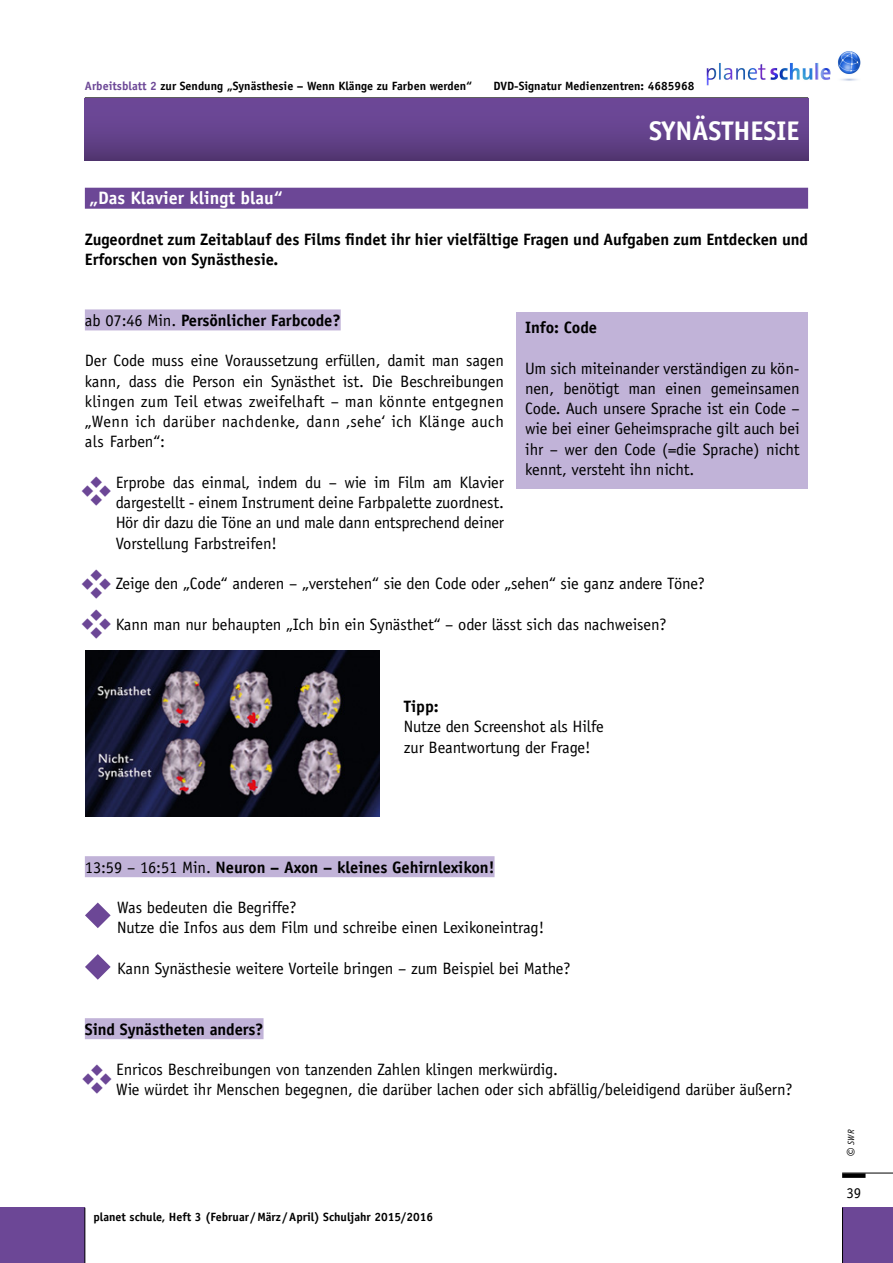
<style>
.page{position:relative;width:893px;height:1263px;background:#fff}
.page>*{position:absolute;margin:0;border:0;box-sizing:border-box;transform-origin:0 0}
.t1{font:700 27px "Officina Sans Std";color:#fff}
.t2{font:700 18px "Officina Sans Std";color:#fff}
.t3{font:16.5px/20.2px "Officina Sans Std";letter-spacing:-.005em;color:#000;text-align:justify}
.t4{font:700 16.5px/20.2px "Officina Sans Std";letter-spacing:-.005em;color:#000}
.t5{font:15px "Officina Sans Std";color:#000}
.t6{font:700 12px "Officina Sans Std";color:#000}
.t7{font:italic 9px "Officina Sans Std";color:#000}
.s1{color:#6c4796}
.s2{font-weight:400}
.s3{font-size:16.5px}
</style>
<div class="page">
<hr style="left:842px;top:1173px;width:50px;height:1px;background:#000">
<div style="left:842px;top:1173px;width:23px;height:5px;background:#000"></div>
<div style="left:842px;top:1208px;width:50px;height:55px;background:#6c4796"></div>
<hr style="left:842px;top:1208px;width:1px;height:55px;background:#000">
<div style="left:0;top:1208px;width:85px;height:55px;background:#6c4796"></div>
<hr style="left:84px;top:1208px;width:1px;height:55px;background:#000">
<hr style="left:85px;top:98px;width:723px;height:1px;background:#000">
<div style="left:85px;top:98px;width:23px;height:5px;background:#6c4796"></div>
<div style="left:85px;top:99px;width:723px;height:62px;background:linear-gradient(to bottom,#724b9f,#553876)"></div>
<div style="left:85px;top:188px;width:723px;height:21px;background:#6c4796"></div>
<div style="left:85px;top:309px;width:256px;height:21px;background:#c1b3d8"></div>
<div style="left:85px;top:856px;width:409px;height:21px;background:#c1b3d8"></div>
<div style="left:85px;top:1018px;width:178px;height:21px;background:#c1b3d8"></div>
<div style="left:516px;top:313px;width:292px;height:176px;background:#c1b3d8"></div>
<img style="left:85px;top:651px;width:294px;height:165px">
<img style="left:706px;top:51px;width:155px;height:35px">
<p class="t6" style="left:85px;top:81px;width:389px"><span class="s1">Arbeitsblatt 2</span> zur Sendung „Synästhesie – Wenn Klänge zu Farben werden“</p>
<p class="t6" style="left:493px;top:81px;width:202px">DVD-Signatur Medienzentren: 4685968</p>
<h1 class="t1" style="left:649px;top:120px;width:152px">SYNÄSTHESIE</h1>
<p class="t2" style="left:89px;top:192px;width:195px">„Das Klavier klingt blau“</p>
<p class="t4" style="left:85px;top:231px;width:724px">Zugeordnet zum Zeitablauf des Films findet ihr hier vielfältige Fragen und Aufgaben zum Entdecken und<br>Erforschen von Synästhesie.</p>
<p class="t4" style="left:85px;top:312px;width:257px"><span class="s2">ab 07:46 Min.</span> Persönlicher Farbcode?</p>
<p class="t3" style="left:85px;top:352px;width:420px">Der Code muss eine Voraussetzung erfüllen, damit man sagen kann, dass die Person ein Synästhet ist. Die Beschreibungen klingen zum Teil etwas zweifelhaft – man könnte entgegnen „Wenn ich darüber nachdenke, dann ‚sehe‘ ich Klänge auch als Farben“:</p>
<p class="t3" style="left:116px;top:474px;width:389px">Erprobe das einmal, indem du – wie im Film am Klavier dargestellt - einem Instrument deine Farbpalette zuordnest.<br>Hör dir dazu die Töne an und male dann entsprechend deiner Vorstellung Farbstreifen!</p>
<p class="t3" style="left:116px;top:575px;width:590px">Zeige den „Code“ anderen – „verstehen“ sie den Code oder „sehen“ sie ganz andere Töne?</p>
<p class="t3" style="left:116px;top:615px;width:552px">Kann man nur behaupten „Ich bin ein Synästhet“ – oder lässt sich das nachweisen?</p>
<p class="t4" style="left:525px;top:319px;width:73px">Info: Code</p>
<p class="t3" style="left:525px;top:359px;width:276px">Um sich miteinander verständigen zu kön&shy;nen, benötigt man einen gemeinsamen Code. Auch unsere Sprache ist ein Code – wie bei einer Geheimsprache gilt auch bei ihr – wer den Code (=die Sprache) nicht kennt, versteht ihn nicht.</p>
<p class="t4" style="left:404px;top:698px;width:36px">Tipp:</p>
<p class="t3" style="left:404px;top:718px;width:201px">Nutze den Screenshot als Hilfe zur Beantwortung der Frage!</p>
<p class="t4" style="left:85px;top:858px;width:411px"><span class="s2">13:59 – 16:51 Min.</span> Neuron – Axon – kleines Gehirnlexikon!</p>
<p class="t3" style="left:117px;top:899px;width:428px">Was bedeuten die Begriffe?<br>Nutze die Infos aus dem Film und schreibe einen Lexikoneintrag!</p>
<p class="t3" style="left:117px;top:960px;width:454px">Kann Synästhesie weitere Vorteile bringen – zum Beispiel bei Mathe?</p>
<p class="t4" style="left:85px;top:1020px;width:180px">Sind Synästheten anders?</p>
<p class="t3" style="left:116px;top:1061px;width:677px">Enricos Beschreibungen von tanzenden Zahlen klingen merkwürdig.<br>Wie würdet ihr Menschen begegnen, die darüber lachen oder sich abfällig/beleidigend darüber äußern?</p>
<p class="t6" style="left:93px;top:1212px;width:341px">planet schule, Heft 3 (Februar / März / April) Schuljahr 2015/2016</p>
<p class="t7" style="left:847px;top:1157px;width:28px;rotate:-90deg"><span class="s3">©</span> SWR</p>
<p class="t5" style="left:846px;top:1187px;width:16px">39</p>
</div>
